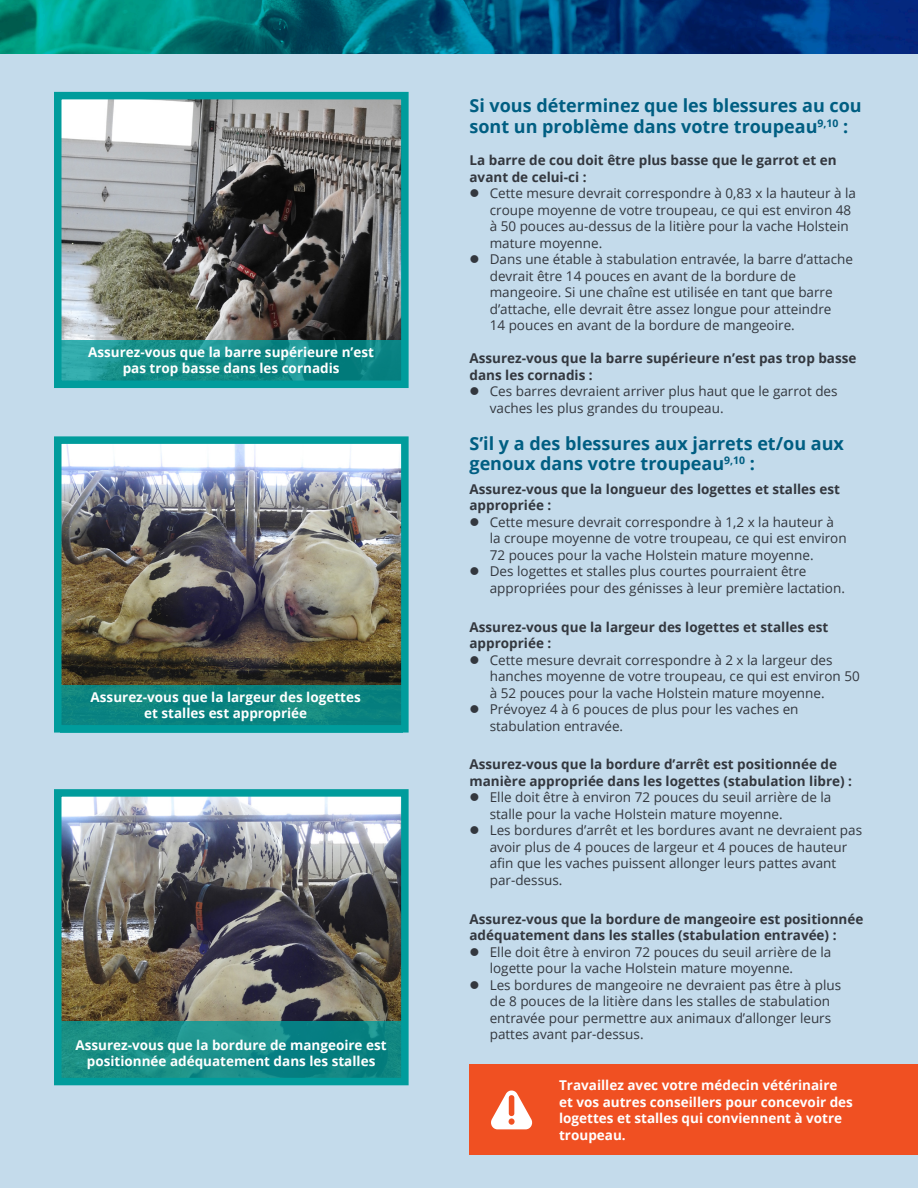
<style>
.page{position:relative;width:918px;height:1188px;background:#fff}
.page>*{position:absolute;margin:0;border:0;box-sizing:border-box;transform-origin:0 0}
.subheading{font:700 18px/19.5px "Open Sans";color:#005e82}
.t1{font:13.5px/16.5px "Open Sans";color:#33373e}
.body{font:700 13.5px/16.5px "Open Sans";color:#33373e}
.body-2{font:700 13.5px/16.5px "Open Sans";color:#fff;text-align:center}
</style>
<div class="page">
<div style="left:0;top:54px;width:918px;height:1134px;background:#c4dbeb"></div>
<div style="left:470px;top:1065px;width:448px;height:90px;background:#f05022"></div>
<svg style="left:491px;top:1090px;width:42px;height:39px"></svg>
<svg style="left:0;top:0;width:918px;height:54px;background:#005879"></svg>
<img style="left:63px;top:445px;width:337px;height:240px">
<div style="left:54px;top:436px;width:355px;height:297px;border:8px solid #009c9c"></div>
<img style="left:63px;top:798px;width:337px;height:224px">
<div style="left:54px;top:789px;width:355px;height:296px;border:8px solid #009c9c"></div>
<svg style="left:60px;top:1022px;width:343px;height:59px;background:#138b87"></svg>
<svg style="left:60px;top:685px;width:343px;height:48px;background:#0b8985"></svg>
<img style="left:63px;top:101px;width:337px;height:240px">
<div style="left:54px;top:92px;width:355px;height:296px;border:8px solid #009c9c"></div>
<svg style="left:60px;top:341px;width:343px;height:47px;background:#118f8e"></svg>
<p class="body-2" style="left:88px;top:343px;width:288px">Assurez-vous que la barre supérieure n’est pas trop basse dans les cornadis</p>
<p class="body-2" style="left:91px;top:688px;width:272px">Assurez-vous que la largeur des logettes et stalles est appropriée</p>
<p class="body-2" style="left:76px;top:1036px;width:313px">Assurez-vous que la bordure de mangeoire est positionnée adéquatement dans les stalles</p>
<p class="subheading" style="left:470px;top:95px;width:394px;line-height:21px">Si vous déterminez que les blessures au cou sont un problème dans votre troupeau<sup>9,10</sup> :</p>
<p class="body" style="left:470px;top:152px;width:369px">La barre de cou doit être plus basse que le garrot et en avant de celui-ci :</p>
<p class="t1" style="left:490px;top:185px;width:368px">Cette mesure devrait correspondre à 0,83 x la hauteur à la croupe moyenne de votre troupeau, ce qui est environ 48 à 50 pouces au-dessus de la litière pour la vache Holstein mature moyenne.</p>
<p class="t1" style="left:490px;top:251px;width:365px">Dans une étable à stabulation entravée, la barre d’attache devrait être 14 pouces en avant de la bordure de mangeoire. Si une chaîne est utilisée en tant que barre d’attache, elle devrait être assez longue pour atteindre<br>14 pouces en avant de la bordure de mangeoire.</p>
<p class="body" style="left:470px;top:350px;width:388px">Assurez-vous que la barre supérieure n’est pas trop basse dans les cornadis :</p>
<p class="t1" style="left:490px;top:383px;width:349px">Ces barres devraient arriver plus haut que le garrot des vaches les plus grandes du troupeau.</p>
<p class="subheading" style="left:470px;top:434px;width:376px">S’il y a des blessures aux jarrets et/ou aux genoux dans votre troupeau<sup>9,10</sup> :</p>
<p class="body" style="left:470px;top:480px;width:372px">Assurez-vous que la longueur des logettes et stalles est appropriée :</p>
<p class="t1" style="left:490px;top:513px;width:359px">Cette mesure devrait correspondre à 1,2 x la hauteur à la croupe moyenne de votre troupeau, ce qui est environ<br>72 pouces pour la vache Holstein mature moyenne.</p>
<p class="t1" style="left:490px;top:563px;width:357px">Des logettes et stalles plus courtes pourraient être appropriées pour des génisses à leur première lactation.</p>
<p class="body" style="left:470px;top:618px;width:360px">Assurez-vous que la largeur des logettes et stalles est appropriée :</p>
<p class="t1" style="left:490px;top:651px;width:372px">Cette mesure devrait correspondre à 2 x la largeur des hanches moyenne de votre troupeau, ce qui est environ 50 à 52 pouces pour la vache Holstein mature moyenne.</p>
<p class="t1" style="left:490px;top:701px;width:310px">Prévoyez 4 à 6 pouces de plus pour les vaches en stabulation entravée.</p>
<p class="body" style="left:470px;top:756px;width:384px">Assurez-vous que la bordure d’arrêt est positionnée de manière appropriée dans les logettes (stabulation libre) :</p>
<p class="t1" style="left:490px;top:789px;width:343px">Elle doit être à environ 72 pouces du seuil arrière de la stalle pour la vache Holstein mature moyenne.</p>
<p class="t1" style="left:490px;top:822px;width:374px">Les bordures d’arrêt et les bordures avant ne devraient pas avoir plus de 4 pouces de largeur et 4 pouces de hauteur afin que les vaches puissent allonger leurs pattes avant par-dessus.</p>
<p class="body" style="left:470px;top:910px;width:395px">Assurez-vous que la bordure de mangeoire est positionnée adéquatement dans les stalles (stabulation entravée) :</p>
<p class="t1" style="left:490px;top:943px;width:343px">Elle doit être à environ 72 pouces du seuil arrière de la logette pour la vache Holstein mature moyenne.</p>
<p class="t1" style="left:490px;top:976px;width:353px">Les bordures de mangeoire ne devraient pas être à plus de 8 pouces de la litière dans les stalles de stabulation entravée pour permettre aux animaux d’allonger leurs pattes avant par-dessus.</p>
<p class="body-2" style="left:559px;top:1077px;width:295px;text-align:left">Travaillez avec votre médecin vétérinaire et vos autres conseillers pour concevoir des logettes et stalles qui conviennent à votre troupeau.</p>
</div>
